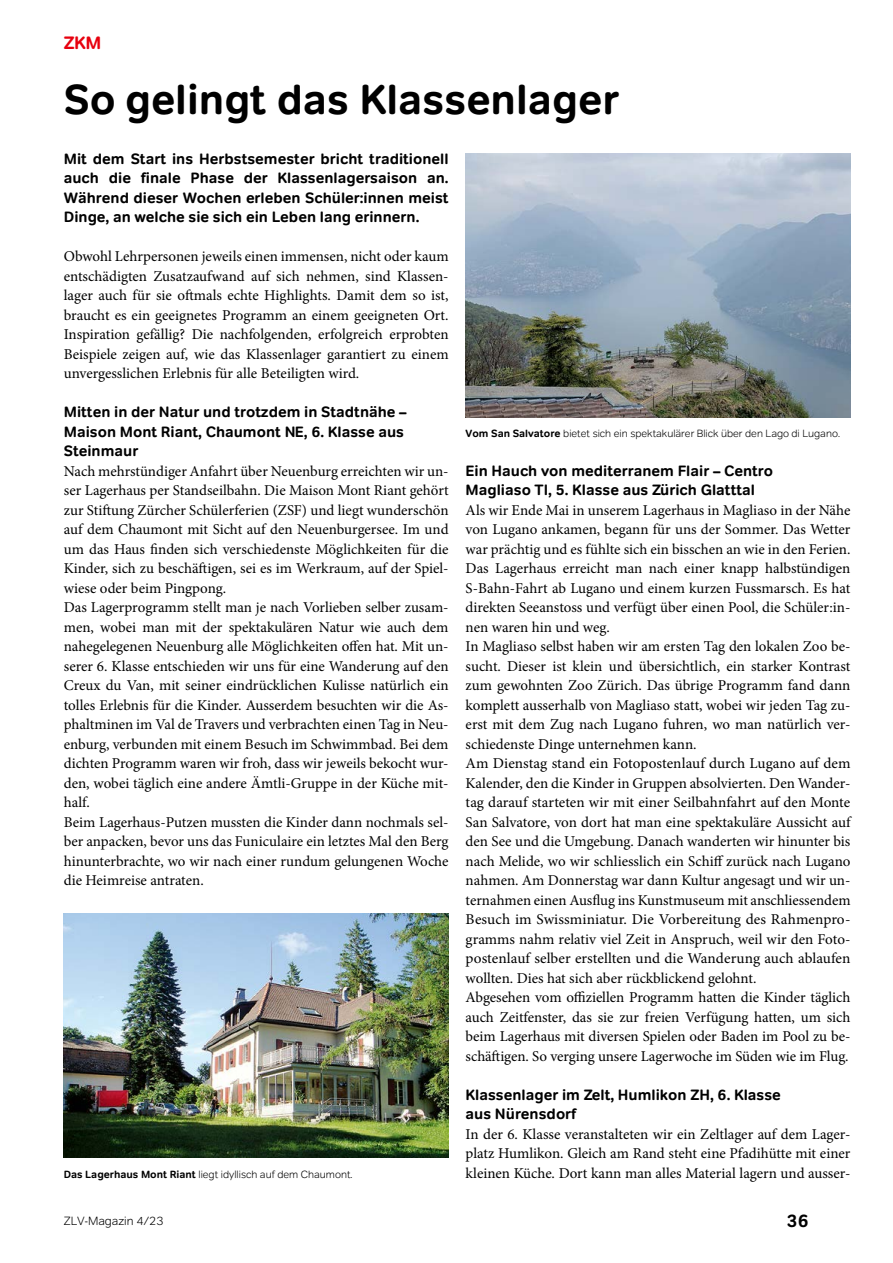
<style>
.page{position:relative;width:893px;height:1263px;background:#fff}
.page>*{position:absolute;margin:0;border:0;box-sizing:border-box;transform-origin:0 0}
.Titel{font:700 42px "Tondo";color:#000}
.t1{font:700 18px "Tondo";color:#e7000e}
.t2{font:700 18px "Tondo";color:#000}
.Copy_Blocksatz{font:15px/19.5px "Minion Pro";color:#000;text-align:justify}
.Zwischentitel{font:700 15px/19.5px "Tondo";color:#000}
.Lead{font:700 15px/19.5px "Tondo";color:#000;text-align:justify}
.t3{font:300 12px "Tondo";color:#000}
.Bildlegende{font:300 10.5px "Tondo";color:#000}
.s1{font-weight:700}
</style>
<div class="page">
<img style="left:64px;top:913px;width:385px;height:244px">
<img style="left:466px;top:153px;width:384px;height:264px">
<p class="t1" style="left:64px;top:31px;width:39px">ZKM</p>
<p class="Titel" style="left:64px;top:74px;width:557px">So gelingt das Klassenlager</p>
<p class="Lead" style="left:64px;top:149px;width:386px">Mit dem Start ins Herbstsemester bricht traditionell auch die finale Phase der Klassenlagersaison an.<br>Während dieser Wochen erleben Schüler:innen meist Dinge, an welche sie sich ein Leben lang erinnern.</p>
<p class="Copy_Blocksatz" style="left:64px;top:247px;width:386px">Obwohl Lehrpersonen jeweils einen immensen, nicht oder kaum entschädigten Zusatzaufwand auf sich nehmen, sind Klassen&shy;lager auch für sie oftmals echte Highlights. Damit dem so ist, braucht es ein geeignetes Programm an einem geeigneten Ort.<br>Inspiration gefällig? Die nachfolgenden, erfolgreich erprobten Beispiele zeigen auf, wie das Klassenlager garantiert zu einem unvergesslichen Erlebnis für alle Beteiligten wird.</p>
<p class="Zwischentitel" style="left:64px;top:402px;width:345px">Mitten in der Natur und trotzdem in Stadtnähe –<br>Maison Mont Riant, Chaumont NE, 6. Klasse aus<br>Steinmaur</p>
<p class="Copy_Blocksatz" style="left:64px;top:461px;width:386px">Nach mehrstündiger Anfahrt über Neuenburg erreichten wir un&shy;ser Lagerhaus per Standseilbahn. Die Maison Mont Riant gehört zur Stiftung Zürcher Schülerferien (ZSF) und liegt wunderschön auf dem Chaumont mit Sicht auf den Neuenburgersee. Im und um das Haus finden sich verschiedenste Möglichkeiten für die Kinder, sich zu beschäftigen, sei es im Werkraum, auf der Spiel&shy;wiese oder beim Pingpong.</p>
<p class="Copy_Blocksatz" style="left:64px;top:598px;width:386px">Das Lagerprogramm stellt man je nach Vorlieben selber zusam&shy;men, wobei man mit der spektakulären Natur wie auch dem nahegelegenen Neuenburg alle Möglichkeiten offen hat. Mit un&shy;serer 6. Klasse entschieden wir uns für eine Wanderung auf den Creux du Van, mit seiner eindrücklichen Kulisse natürlich ein tolles Erlebnis für die Kinder. Ausserdem besuchten wir die As&shy;phaltminen im Val de Travers und verbrachten einen Tag in Neu&shy;enburg, verbunden mit einem Besuch im Schwimmbad. Bei dem dichten Programm waren wir froh, dass wir jeweils bekocht wur&shy;den, wobei täglich eine andere Ämtli-Gruppe in der Küche mit&shy;half.</p>
<p class="Copy_Blocksatz" style="left:64px;top:812px;width:386px">Beim Lagerhaus-Putzen mussten die Kinder dann nochmals sel&shy;ber anpacken, bevor uns das Funiculaire ein letztes Mal den Berg hinunterbrachte, wo wir nach einer rundum gelungenen Woche die Heimreise antraten.</p>
<p class="Bildlegende" style="left:466px;top:427px;width:376px"><span class="s1">Vom San Salvatore</span> bietet sich ein spektakulärer Blick über den Lago di Lugano.</p>
<p class="Zwischentitel" style="left:466px;top:461px;width:309px">Ein Hauch von mediterranem Flair – Centro<br>Magliaso TI, 5. Klasse aus Zürich Glatttal</p>
<p class="Copy_Blocksatz" style="left:466px;top:500px;width:386px">Als wir Ende Mai in unserem Lagerhaus in Magliaso in der Nähe von Lugano ankamen, begann für uns der Sommer. Das Wetter war prächtig und es fühlte sich ein bisschen an wie in den Ferien.<br>Das Lagerhaus erreicht man nach einer knapp halbstündigen S-Bahn-Fahrt ab Lugano und einem kurzen Fussmarsch. Es hat direkten Seeanstoss und verfügt über einen Pool, die Schüler:in&shy;nen waren hin und weg.</p>
<p class="Copy_Blocksatz" style="left:466px;top:637px;width:386px">In Magliaso selbst haben wir am ersten Tag den lokalen Zoo be&shy;sucht. Dieser ist klein und übersichtlich, ein starker Kontrast zum gewohnten Zoo Zürich. Das übrige Programm fand dann komplett ausserhalb von Magliaso statt, wobei wir jeden Tag zu&shy;erst mit dem Zug nach Lugano fuhren, wo man natürlich ver&shy;schiedenste Dinge unternehmen kann.</p>
<p class="Copy_Blocksatz" style="left:466px;top:754px;width:386px">Am Dienstag stand ein Fotopostenlauf durch Lugano auf dem Kalender, den die Kinder in Gruppen absolvierten. Den Wander&shy;tag darauf starteten wir mit einer Seilbahnfahrt auf den Monte San Salvatore, von dort hat man eine spektakuläre Aussicht auf den See und die Umgebung. Danach wanderten wir hinunter bis nach Melide, wo wir schliesslich ein Schiff zurück nach Lugano nahmen. Am Donnerstag war dann Kultur angesagt und wir un&shy;ternahmen einen Ausflug ins Kunstmuseum mit anschliessendem Besuch im Swissminiatur. Die Vorbereitung des Rahmenpro&shy;gramms nahm relativ viel Zeit in Anspruch, weil wir den Foto&shy;postenlauf selber erstellten und die Wanderung auch ablaufen wollten. Dies hat sich aber rückblickend gelohnt.</p>
<p class="Copy_Blocksatz" style="left:466px;top:988px;width:386px">Abgesehen vom offiziellen Programm hatten die Kinder täglich auch Zeitfenster, das sie zur freien Verfügung hatten, um sich beim Lagerhaus mit diversen Spielen oder Baden im Pool zu be&shy;schäftigen. So verging unsere Lagerwoche im Süden wie im Flug.</p>
<p class="Zwischentitel" style="left:466px;top:1085px;width:317px">Klassenlager im Zelt, Humlikon ZH, 6. Klasse aus Nürensdorf</p>
<p class="Copy_Blocksatz" style="left:466px;top:1124px;width:386px">In der 6. Klasse veranstalteten wir ein Zeltlager auf dem Lager&shy;platz Humlikon. Gleich am Rand steht eine Pfadihütte mit einer kleinen Küche. Dort kann man alles Material lagern und ausser-</p>
<p class="Bildlegende" style="left:64px;top:1168px;width:290px"><span class="s1">Das Lagerhaus Mont Riant</span> liegt idyllisch auf dem Chaumont.</p>
<p class="t3" style="left:64px;top:1213px;width:102px">ZLV-Magazin 4/23</p>
<p class="t2" style="left:787px;top:1209px;width:23px">36</p>
</div>
